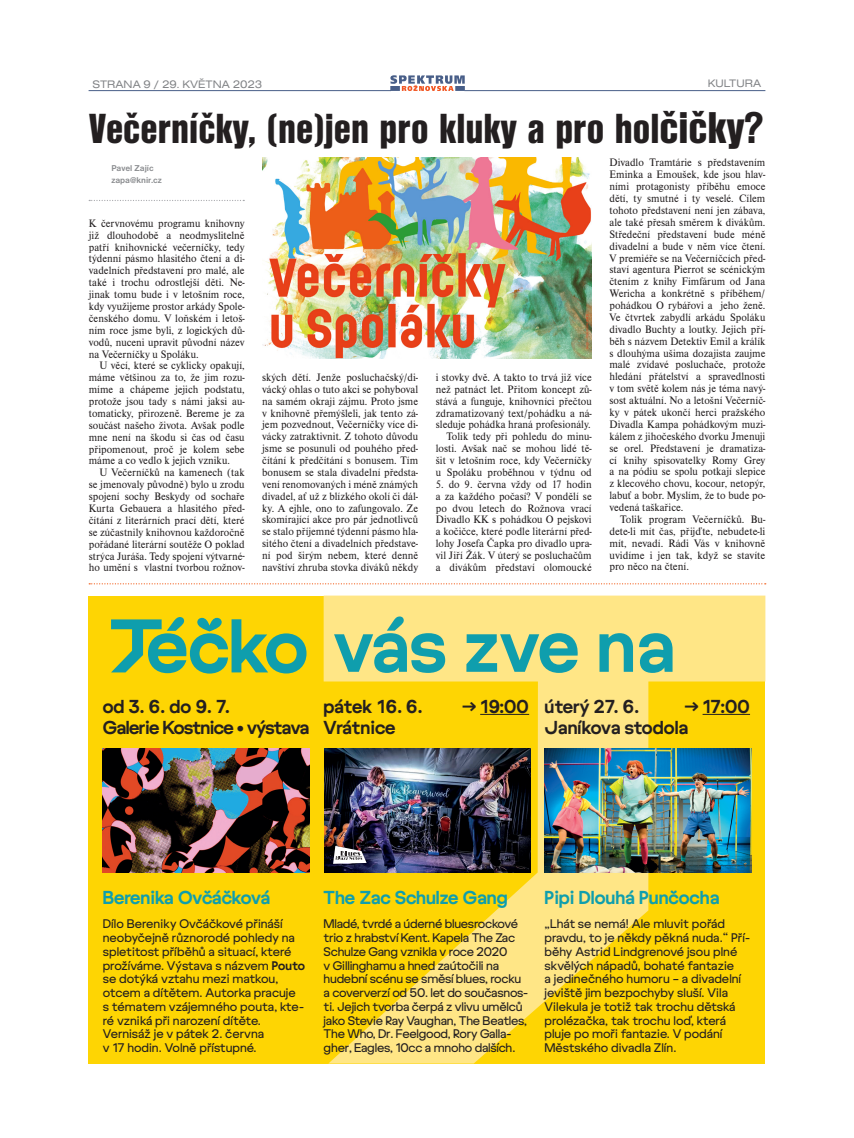
<style>
.page{position:relative;width:854px;height:1138px;background:#fff}
.page>*{position:absolute;margin:0;border:0;box-sizing:border-box;transform-origin:0 0}
.t1{font:700 75px "Roznov Sans";color:#0f9ead}
.t2{font:43.75px "Nimbus San DEE Blac Cond";color:#231f20}
.t3{font:700 18.75px/21.2px "Roznov Sans";letter-spacing:-.025em;color:#231f20}
.t4{font:700 18.75px "Roznov Sans";color:#0f9ead}
.t5{font:700 18.75px/21.2px "Roznov Sans";color:#231f20}
.t6{font:700 18.75px "Roznov Sans";letter-spacing:-.005em;color:#231f20}
.t7{font:12.5px/13.8px "Roznov Sans";letter-spacing:-.01em;color:#231f20}
.t8{font:11.25px/11.9px "Nimbus Rom DEE";color:#231f20;text-align:justify}
.t9{font:11.25px "Nimbus San DEE Regu Exte";color:#808285}
.t10{font:700 8.75px/11.9px "Nimbus San DEE";color:#8a8c8f}
.s1{font-size:46.25px}
.s2{font-weight:700}
</style>
<div class="page">
<svg style="left:390px;top:75px;width:75px;height:16px"></svg>
<hr style="left:89px;top:90px;width:302px;height:1px;background:#485e88">
<hr style="left:464px;top:90px;width:301px;height:1px;background:#485e88">
<div style="left:89px;top:595px;width:676px;height:468px;background:#fed503"></div>
<svg style="left:324px;top:595px;width:441px;height:468px"></svg>
<svg style="left:111px;top:617px;width:195px;height:56px"></svg>
<hr style="left:480px;top:714px;width:49px;height:1px;background:#231f20">
<hr style="left:703px;top:714px;width:47px;height:1px;background:#231f20">
<img style="left:324px;top:748px;width:207px;height:124px">
<img style="left:545px;top:749px;width:206px;height:124px">
<img style="left:103px;top:749px;width:206px;height:124px">
<svg style="left:333px;top:845px;width:34px;height:18px"></svg>
<svg style="left:89px;top:200px;width:155px;height:1px"></svg>
<img style="left:262px;top:158px;width:330px;height:200px">
<svg style="left:89px;top:583px;width:677px;height:1px"></svg>
<p class="t9" style="left:92px;top:78px;width:171px">STRANA 9 / 29. KVĚTNA 2023</p>
<p class="t9" style="left:708px;top:77px;width:55px">KULTURA</p>
<h2 class="t2" style="left:89px;top:104px;width:676px">Večerníčky, (ne)jen pro kluky a pro hol<span class="s1">čičky?</span></h2>
<p class="t10" style="left:111px;top:162px;width:52px">Pavel Zajíc zapa@knir.cz</p>
<p class="t8" style="left:89px;top:217px;width:157px">K červnovému programu knihovny již dlouhodobě a neodmyslitelně patří knihovnické večerníčky, tedy týdenní pásmo hlasitého čtení a di&shy;vadelních představení pro malé, ale také i trochu odrostlejší děti. Ne&shy;jinak tomu bude i v letošním roce, kdy využijeme prostor arkády Spole&shy;čenského domu. V loňském i letoš&shy;ním roce jsme byli, z logických dů&shy;vodů, nuceni upravit původní název na Večerníčky u Spoláku.</p>
<p class="t8" style="left:89px;top:360px;width:157px;text-indent:11px">U věcí, které se cyklicky opakují, máme většinou za to, že jim rozu&shy;míme a chápeme jejich podstatu, protože jsou tady s námi jaksi au&shy;tomaticky, přirozeně. Bereme je za součást našeho života. Avšak podle mne není na škodu si čas od času připomenout, proč je kolem sebe máme a co vedlo k jejich vzniku.</p>
<p class="t8" style="left:89px;top:467px;width:157px;text-indent:11px">U Večerníčků na kamenech (tak se jmenovaly původně) bylo u zrodu spojení sochy Beskydy od sochaře Kurta Gebauera a hlasitého před&shy;čítání z literárních prací dětí, které se zúčastnily knihovnou každoročně pořádané literární soutěže O poklad strýca Juráša. Tedy spojení výtvarné&shy;ho umění s vlastní tvorbou rožnov-</p>
<p class="t8" style="left:262px;top:371px;width:157px">ských dětí. Jenže posluchačský/di&shy;vácký ohlas o tuto akci se pohyboval na samém okraji zájmu. Proto jsme v knihovně přemýšleli, jak tento zá&shy;jem pozvednout, Večerníčky více di&shy;vácky zatraktivnit. Z tohoto důvodu jsme se posunuli od pouhého před&shy;čítání k předčítání s bonusem. Tím bonusem se stala divadelní předsta&shy;vení renomovaných i méně známých divadel, ať už z blízkého okolí či dál&shy;ky. A ejhle, ono to zafungovalo. Ze skomírající akce pro pár jednotlivců se stalo příjemné týdenní pásmo hla&shy;sitého čtení a divadelních představe&shy;ní pod širým nebem, které denně navštíví zhruba stovka diváků někdy</p>
<p class="t8" style="left:436px;top:371px;width:157px;text-align:right">i stovky dvě. A takto to trvá již více než patnáct let. Přitom koncept zů&shy;stává a funguje, knihovníci přečtou zdramatizovaný text/pohádku a ná&shy;sleduje pohádka hraná profesionály.<br>Tolik tedy při pohledu do minu&shy;losti. Avšak nač se mohou lidé tě&shy;šit v letošním roce, kdy Večerníčky u Spoláku proběhnou v týdnu od</p>
<p class="t8" style="left:436px;top:478px;width:157px">5. do 9. června vždy od 17 hodin a za každého počasí? V pondělí se po dvou letech do Rožnova vrací Divadlo KK s pohádkou O pejskovi a kočičce, které podle literární před&shy;lohy Josefa Čapka pro divadlo upra&shy;vil Jiří Žák. V úterý se posluchačům a divákům představí olomoucké</p>
<p class="t8" style="left:609px;top:157px;width:157px">Divadlo Tramtárie s představením Eminka a Emoušek, kde jsou hlav&shy;ními protagonisty příběhu emoce dětí, ty smutné i ty veselé. Cílem tohoto představení není jen zábava, ale také přesah směrem k divákům.<br>Středeční představení bude méně divadelní a bude v něm více čtení.<br>V premiéře se na Večerníčcích před&shy;staví agentura Pierrot se scénickým čtením z knihy Fimfárum od Jana Wericha a konkrétně s příběhem/ pohádkou O rybářovi a jeho ženě.<br>Ve čtvrtek zabydlí arkádu Spoláku divadlo Buchty a loutky. Jejich pří&shy;běh s názvem Detektiv Emil a králík s dlouhýma ušima dozajista zaujme malé zvídavé posluchače, protože hledání přátelství a spravedlnosti v tom světě kolem nás je téma navý&shy;sost aktuální. No a letošní Večerníč&shy;ky v pátek ukončí herci pražského Divadla Kampa pohádkovým muzi&shy;kálem z jihočeského dvorku Jmenuji se orel. Představení je dramatiza&shy;cí knihy spisovatelky Romy Grey a na pódiu se spolu potkají slepice z klecového chovu, kocour, netopýr, labuť a bobr. Myslím, že to bude po&shy;vedená taškařice.</p>
<p class="t8" style="left:609px;top:513px;width:157px;text-indent:11px">Tolik program Večerníčků. Bu&shy;dete-li mít čas, přijďte, nebudete-li mít, nevadí. Rádi Vás v knihovně uvidíme i jen tak, když se stavíte pro něco na čtení.</p>
<h1 class="t1" style="left:334px;top:602px;width:343px">vás zve na</h1>
<h3 class="t3" style="left:103px;top:695px;width:208px">od 3. 6. do 9. 7.<br>Galerie Kostnice • výstava</h3>
<h3 class="t3" style="left:324px;top:695px;width:100px">pátek 16. 6.</h3>
<h3 class="t3" style="left:462px;top:695px;width:69px">→ 19:00</h3>
<h3 class="t6" style="left:324px;top:716px;width:73px">Vrátnice</h3>
<h3 class="t3" style="left:544px;top:695px;width:96px">úterý 27. 6.</h3>
<h3 class="t5" style="left:544px;top:695px;width:207px;text-indent:140px">→ 17:00<br>Janíkova stodola</h3>
<h3 class="t4" style="left:103px;top:886px;width:169px">Berenika Ovčáčková</h3>
<p class="t7" style="left:103px;top:917px;width:204px">Dílo Bereniky Ovčáčkové přináší neobyčejně různorodé pohledy na spletitost příběhů a situací, které prožíváme. Výstava s názvem <span class="s2">Pouto </span>se dotýká vztahu mezi matkou, otcem a dítětem. Autorka pracuje s tématem vzájemného pouta, kte&shy;ré vzniká při narození dítěte.<br>Vernisáž je v pátek 2. června<br>v 17 hodin. Volně přístupné.</p>
<h3 class="t4" style="left:324px;top:886px;width:186px">The Zac Schulze Gang</h3>
<p class="t7" style="left:324px;top:917px;width:206px">Mladé, tvrdé a úderné bluesrockové trio z hrabství Kent. Kapela The Zac Schulze Gang vznikla v roce 2020<br>v Gillinghamu a hned zaútočili na hudební scénu se směsí blues, rocku a coververzí od 50. let do současnos&shy;ti. Jejich tvorba čerpá z vlivu umělců jako Stevie Ray Vaughan, The Beatles, The Who, Dr. Feelgood, Rory Galla&shy;gher, Eagles, 10cc a mnoho dalších.</p>
<h3 class="t4" style="left:544px;top:886px;width:177px">Pipi Dlouhá Punčocha</h3>
<p class="t7" style="left:544px;top:917px;width:207px">„Lhát se nemá! Ale mluvit pořád pravdu, to je někdy pěkná nuda.” Pří&shy;běhy Astrid Lindgrenové jsou plné skvělých nápadů, bohaté fantazie<br>a jedinečného humoru – a divadelní jeviště jim bezpochyby sluší. Vila Vilekula je totiž tak trochu dětská prolézačka, tak trochu loď, která pluje po moři fantazie. V podání Městského divadla Zlín.</p>
</div>
